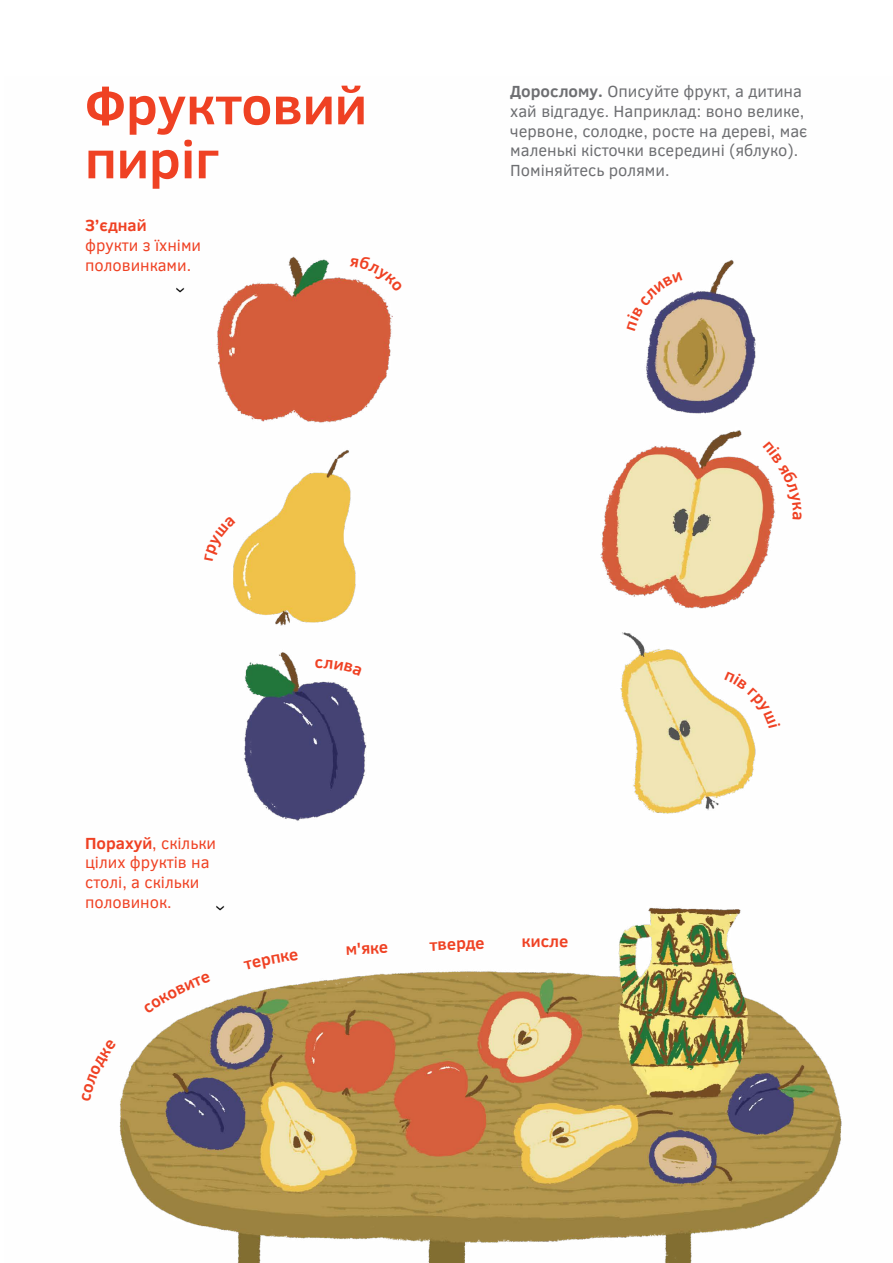
<style>
.page{position:relative;width:893px;height:1263px;background:#fff}
.page>*{position:absolute;margin:0;border:0;box-sizing:border-box;transform-origin:0 0}
.t1{font:700 54px/54px "Clear Sans";color:#ef4123}
.t2{font:16.5px/19.8px "Clear Sans";color:#6d6e71}
.t3{font:16.5px/19.8px "Clear Sans";color:#ef4123}
.t4{font:700 16.5px "Clear Sans";color:#ef4123}
.t5{font:16.5px "Clear Sans";color:#000}
.s1{font-weight:700}
</style>
<div class="page">
<img style="left:119px;top:256px;width:723px;height:1007px">
<svg style="left:350px;top:256px;width:53px;height:36px"></svg>
<svg style="left:204px;top:516px;width:32px;height:45px"></svg>
<svg style="left:626px;top:272px;width:56px;height:59px"></svg>
<svg style="left:763px;top:441px;width:39px;height:78px"></svg>
<svg style="left:724px;top:671px;width:56px;height:57px"></svg>
<svg style="left:315px;top:659px;width:47px;height:17px"></svg>
<svg style="left:143px;top:972px;width:68px;height:42px"></svg>
<svg style="left:244px;top:951px;width:54px;height:19px"></svg>
<svg style="left:430px;top:942px;width:8px;height:8px"></svg>
<svg style="left:523px;top:938px;width:17px;height:9px"></svg>
<svg style="left:560px;top:938px;width:8px;height:9px"></svg>
<h1 class="t1" style="left:85px;top:77px;width:283px">Фруктовий пиріг</h1>
<p class="t4" style="left:85px;top:213px;width:63px">З’єднай</p>
<p class="t3" style="left:85px;top:235px;width:118px">фрукти з їхніми половинками.</p>
<p class="t5" style="left:168px;top:293px;width:7px;rotate:-90deg">‹</p>
<p class="t2" style="left:510px;top:81px;width:299px"><span class="s1">Дорослому.</span> Oписуйте фрукт, а дитина xaй відгадує. Наприклад: воно велике, червоне, солодке, росте на дереві, має маленькі кісточки всередині (яблуко).<br>Поміняйтесь ролями.</p>
<p class="t3" style="left:85px;top:833px;width:132px"><span class="s1">Порахуй</span>, скільки цілих фруктів на столі, а скільки половинок.</p>
<p class="t5" style="left:208px;top:911px;width:7px;rotate:-90deg">‹</p>
<p class="t4" style="left:345px;top:937px;width:44px;rotate:-3deg">м'яке</p>
<p class="t4" style="left:437px;top:932px;width:48px;rotate:-2deg">верде</p>
<p class="t4" style="left:541px;top:929px;width:20px">сл</p>
</div>
